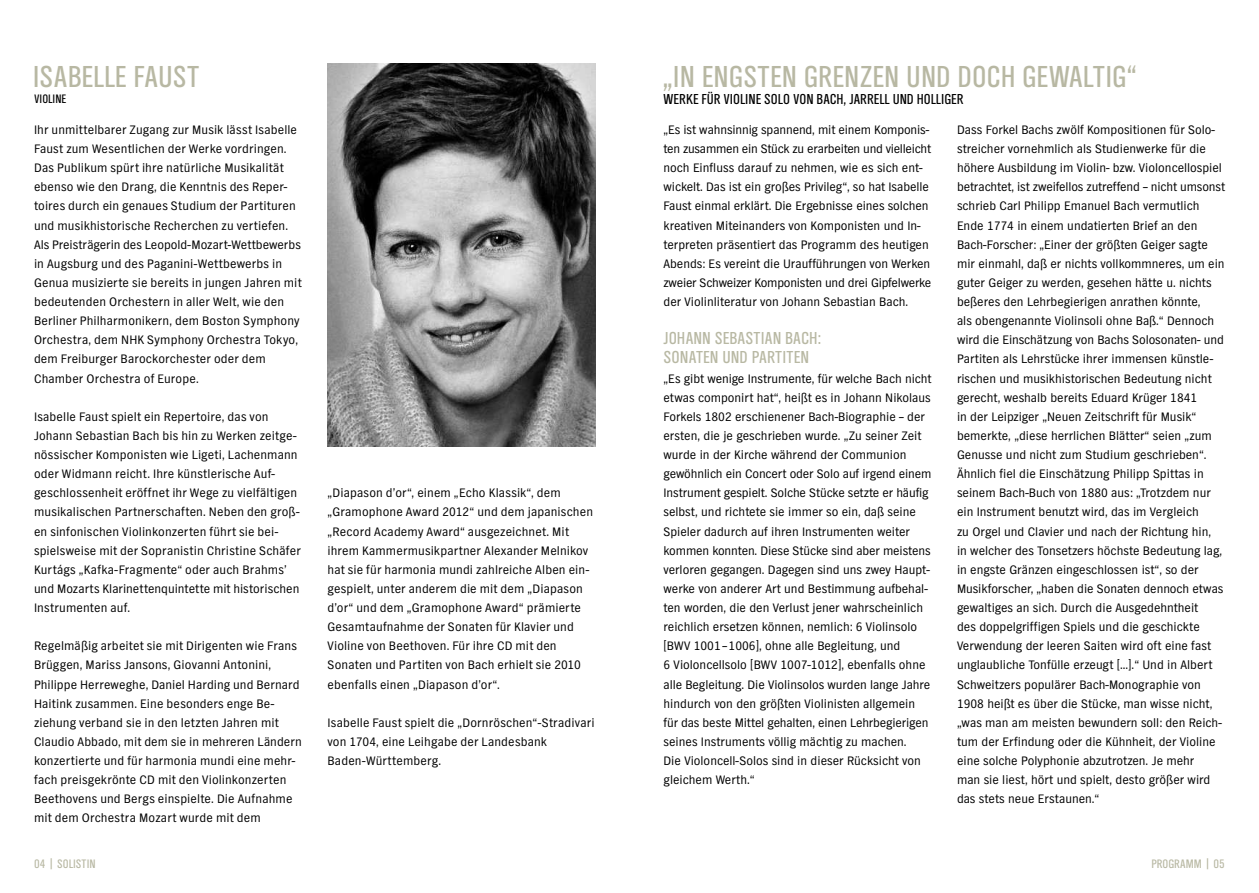
<style>
.page{position:relative;width:1259px;height:893px;background:#fff}
.page>*{position:absolute;margin:0;border:0;box-sizing:border-box;transform-origin:0 0}
.t1{font:31.5px "NDR Sans Cond";color:#b8b8a3}
.t2{font:18px/19px "NDR Sans Cond";color:#b8b8a3}
.t3{font:15px "NDR Sans Cond";color:#000}
.t4{font:12.75px/19.2px "NDR Sans";color:#000}
.t5{font:12.75px "NDR Sans Cond";color:#b8b8a3}
.t6{font:12.75px "NDR Sans Cond";color:#000}
</style>
<div class="page">
<img style="left:327px;top:64px;width:268px;height:382px">
<h1 class="t1" style="left:33px;top:59px;width:168px">ISABELLE FAUST</h1>
<p class="t6" style="left:34px;top:92px;width:34px">VIOLINE</p>
<p class="t4" style="left:34px;top:120px;width:269px">Ihr unmittelbarer Zugang zur Musik lässt Isabelle Faust zum Wesentlichen der Werke vordringen.<br>Das Publikum spürt ihre natürliche Musikalität ebenso wie den Drang, die Kenntnis des Reper&shy;toires durch ein genaues Studium der Partituren und musikhistorische Recherchen zu vertiefen.<br>Als Preisträgerin des Leopold-Mozart-Wettbewerbs in Augsburg und des Paganini-Wettbewerbs in Genua musizierte sie bereits in jungen Jahren mit bedeutenden Orchestern in aller Welt, wie den Berliner Philharmonikern, dem Boston Symphony Orchestra, dem NHK Symphony Orchestra Tokyo, dem Freiburger Barockorchester oder dem Chamber Orchestra of Europe.</p>
<p class="t4" style="left:34px;top:407px;width:268px">Isabelle Faust spielt ein Repertoire, das von Johann Sebastian Bach bis hin zu Werken zeit ge&shy;nössi scher Komponisten wie Ligeti, Lachenmann oder Widmann reicht. Ihre künstlerische Auf&shy;geschlossenheit eröffnet ihr Wege zu vielfältigen musikalischen Partnerschaften. Neben den groß&shy;en sinfonischen Violinkonzerten führt sie bei&shy;spielsweise mit der Sopranistin Christine Schäfer Kurtágs „Kafka-Fragmente“ oder auch Brahms’ und Mozarts Klarinettenquintette mit histori schen Instrumenten auf.</p>
<p class="t4" style="left:34px;top:636px;width:269px">Regelmäßig arbeitet sie mit Dirigenten wie Frans Brüggen, Mariss Jansons, Giovanni Antonini, Philippe Herreweghe, Daniel Harding und Bernard Haitink zusammen. Eine besonders enge Be&shy;ziehung verband sie in den letzten Jahren mit Claudio Abbado, mit dem sie in mehreren Ländern konzertierte und für harmonia mundi eine mehr&shy;fach preisgekrönte CD mit den Violinkonzerten Beethovens und Bergs einspielte. Die Aufnahme mit dem Orchestra Mozart wurde mit dem</p>
<p class="t5" style="left:34px;top:857px;width:63px">04 | SOLISTIN</p>
<p class="t4" style="left:327px;top:483px;width:267px">„Diapason d’or“, einem „Echo Klassik“, dem „Gramophone Award 2012“ und dem japanischen „Record Academy Award“ ausgezeichnet. Mit ihrem Kammermusikpartner Alexander Melnikov hat sie für harmonia mundi zahlreiche Alben ein&shy;gespielt, unter anderem die mit dem „Diapason d’or“ und dem „Gramophone Award“ prämierte Gesamtaufnahme der Sonaten für Klavier und Violine von Beethoven. Für ihre CD mit den Sonaten und Partiten von Bach erhielt sie 2010 ebenfalls einen „Diapason d’or“.</p>
<p class="t4" style="left:327px;top:713px;width:269px">Isabelle Faust spielt die „Dornröschen“-Stradivari von 1704, eine Leihgabe der Landesbank<br>Baden-Württemberg.</p>
<h1 class="t1" style="left:662px;top:59px;width:476px">„IN ENGSTEN GRENZEN UND DOCH GEWALTIG“</h1>
<p class="t3" style="left:663px;top:91px;width:301px">WERKE FÜR VIOLINE SOLO VON BACH, JARRELL UND HOLLIGER</p>
<p class="t4" style="left:663px;top:120px;width:269px">„Es ist wahnsinnig spannend, mit einem Komponis&shy;ten zusammen ein Stück zu erarbeiten und vielleicht noch Einfluss darauf zu nehmen, wie es sich ent&shy;wickelt. Das ist ein großes Privileg“, so hat Isabelle Faust einmal erklärt. Die Ergebnisse eines solchen kreativen Miteinanders von Komponisten und In - terpreten präsentiert das Programm des heutigen Abends: Es vereint die Uraufführungen von Werken zweier Schweizer Komponisten und drei Gipfelwerke der Violinliteratur von Johann Sebastian Bach.</p>
<h2 class="t2" style="left:663px;top:329px;width:159px">JOHANN SEBASTIAN BACH:<br>SONATEN UND PARTITEN</h2>
<p class="t4" style="left:663px;top:369px;width:269px">„Es gibt wenige Instrumente, für welche Bach nicht etwas componirt hat“, heißt es in Johann Nikolaus Forkels 1802 erschienener Bach-Biographie – der ersten, die je geschrieben wurde. „Zu seiner Zeit wurde in der Kirche während der Communion gewöhnlich ein Concert oder Solo auf irgend einem Instrument gespielt. Solche Stücke setzte er häufig selbst, und richtete sie immer so ein, daß seine Spieler dadurch auf ihren Instrumenten weiter kommen konnten. Diese Stücke sind aber meistens verloren gegangen. Dagegen sind uns zwey Haupt&shy;werke von anderer Art und Bestimmung aufbehal&shy;ten worden, die den Verlust jener wahrscheinlich reichlich ersetzen können, nemlich: 6 Violinsolo [BWV 1001 – 1006], ohne alle Begleitung, und<br>6 Violoncellsolo [BWV 1007-1012], ebenfalls ohne alle Begleitung. Die Violinsolos wurden lange Jahre hindurch von den größten Violinisten allgemein für das beste Mittel gehalten, einen Lehrbegieri gen seines Instruments völlig mächtig zu machen.<br>Die Violoncell-Solos sind in dieser Rücksicht von gleichem Werth.“</p>
<p class="t4" style="left:957px;top:120px;width:269px">Dass Forkel Bachs zwölf Kompositionen für Solo&shy;streicher vornehmlich als Studienwerke für die höhere Ausbildung im Violin- bzw. Violoncellospiel betrachtet, ist zweifellos zutreffend – nicht umsonst schrieb Carl Philipp Emanuel Bach vermutlich Ende 1774 in einem undatierten Brief an den Bach-Forscher: „Einer der größten Geiger sagte mir einmahl, daß er nichts vollkommneres, um ein guter Geiger zu werden, gesehen hätte u. nichts beßeres den Lehrbegierigen anrathen könnte,<br>als obengenannte Violinsoli ohne Baß.“ Dennoch wird die Einschätzung von Bachs Solosonaten- und Partiten als Lehrstücke ihrer immensen künstle&shy;rischen und musikhistorischen Bedeutung nicht gerecht, weshalb bereits Eduard Krüger 1841<br>in der Leipziger „Neuen Zeitschrift für Musik“<br>be merkte, „diese herrlichen Blätter“ seien „zum Genusse und nicht zum Studium geschrieben“.<br>Ähnlich fiel die Einschätzung Philipp Spittas in seinem Bach-Buch von 1880 aus: „Trotzdem nur ein Instrument benutzt wird, das im Vergleich<br>zu Orgel und Clavier und nach der Richtung hin,<br>in welcher des Tonsetzers höchste Bedeutung lag, in engste Gränzen eingeschlossen ist“, so der Musikforscher, „haben die Sonaten dennoch etwas gewaltiges an sich. Durch die Ausgedehntheit<br>des doppelgriffigen Spiels und die geschickte Verwendung der leeren Saiten wird oft eine fast unglaubliche Tonfülle erzeugt […].“ Und in Albert Schweitzers populärer Bach-Monographie von 1908 heißt es über die Stücke, man wisse nicht, „was man am meisten bewundern soll: den Reich&shy;tum der Erfindung oder die Kühnheit, der Violine eine solche Polyphonie abzutrotzen. Je mehr<br>man sie liest, hört und spielt, desto größer wird das stets neue Erstaunen.“</p>
<p class="t5" style="left:1151px;top:857px;width:75px">PROGRAMM | 05</p>
</div>
